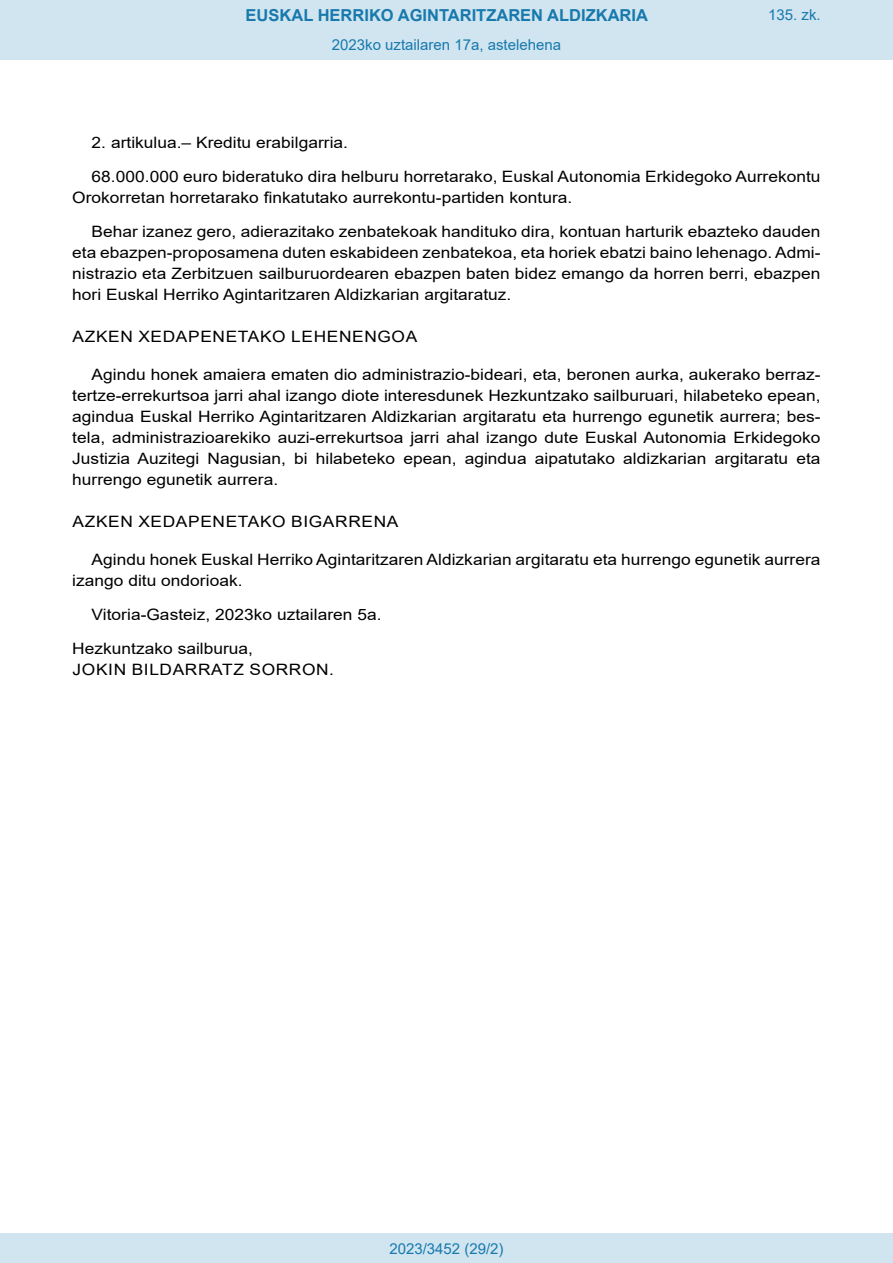
<style>
.page{position:relative;width:893px;height:1263px;background:#fff}
.page>*{position:absolute;margin:0;border:0;box-sizing:border-box;transform-origin:0 0}
.t1{font:700 16.5px "Arial";color:#1879ad}
.BOPVDetalle{font:15.6px/21px "Arial";color:#000;scale:1.11 1}
.BOPVDisposicion{font:15.6px "Arial";letter-spacing:.035em;color:#000;scale:1.11 1}
.BOPVFirmaLugFec{font:15.6px "Arial";color:#000;scale:1.11 1}
.BOPVFirmaNombre{font:15.6px "Arial";letter-spacing:.035em;color:#000;scale:1.11 1}
.BOPVFirmaPuesto{font:15.6px "Arial";color:#000;scale:1.11 1}
.Paginacion_Centro{font:15px "Arial";color:#1879ad}
</style>
<div class="page">
<div style="left:0;top:0;width:893px;height:60px;background:#d0e5f0"></div>
<div style="left:0;top:1233px;width:893px;height:30px;background:#d0e5f0"></div>
<p class="t1" style="left:246px;top:3px;width:404px">EUSKAL HERRIKO AGINTARITZAREN ALDIZKARIA</p>
<p class="Paginacion_Centro" style="left:332px;top:35px;width:231px">2023ko uztailaren 17a, astelehena</p>
<p class="Paginacion_Centro" style="left:768px;top:5px;width:54px">135. zk.</p>
<p class="BOPVDetalle" style="left:92px;top:132px;width:232px">2. artikulua.– Kreditu erabilgarria.</p>
<p class="BOPVDetalle" style="left:72px;top:166px;width:676px;text-indent:19px">68.000.000 euro bideratuko dira helburu horretarako, Euskal Autonomia Erkidegoko Aurrekontu<br>Orokorretan horretarako finkatutako aurrekontu-partiden kontura.</p>
<p class="BOPVDetalle" style="left:72px;top:221px;width:676px;text-align:justify;text-indent:19px">Behar izanez gero, adierazitako zenbatekoak handituko dira, kontuan harturik ebazteko dauden eta ebazpen-proposamena duten eskabideen zenbatekoa, eta horiek ebatzi baino lehenago. Admi&shy;nistrazio eta Zerbitzuen sailburuordearen ebazpen baten bidez emango da horren berri, ebazpen hori Euskal Herriko Agintaritzaren Aldizkarian argitaratuz.</p>
<p class="BOPVDisposicion" style="left:73px;top:326px;width:312px">AZKEN XEDAPENETAKO LEHENENGOA</p>
<p class="BOPVDetalle" style="left:72px;top:364px;width:676px;text-align:justify;text-indent:19px">Agindu honek amaiera ematen dio administrazio-bideari, eta, beronen aurka, aukerako berraz&shy;tertze-errekurtsoa jarri ahal izango diote interesdunek Hezkuntzako sailburuari, hilabeteko epean, agindua Euskal Herriko Agintaritzaren Aldizkarian argitaratu eta hurrengo egunetik aurrera; bes&shy;tela, administrazioarekiko auzi-errekurtsoa jarri ahal izango dute Euskal Autonomia Erkidegoko Justizia Auzitegi Nagusian, bi hilabeteko epean, agindua aipatutako aldizkarian argitaratu eta hurrengo egunetik aurrera.</p>
<p class="BOPVDisposicion" style="left:73px;top:511px;width:295px">AZKEN XEDAPENETAKO BIGARRENA</p>
<p class="BOPVDetalle" style="left:72px;top:549px;width:676px;text-indent:19px">Agindu honek Euskal Herriko Agintaritzaren Aldizkarian argitaratu eta hurrengo egunetik aurrera izango ditu ondorioak.</p>
<p class="BOPVFirmaLugFec" style="left:92px;top:604px;width:263px">Vitoria-Gasteiz, 2023ko uztailaren 5a.</p>
<p class="BOPVFirmaPuesto" style="left:72px;top:637px;width:164px">Hezkuntzako sailburua,</p>
<p class="BOPVFirmaNombre" style="left:73px;top:658px;width:237px">JOKIN BILDARRATZ SORRON.</p>
<p class="Paginacion_Centro" style="left:389px;top:1238px;width:116px">2023/3452 (29/2)</p>
</div>
